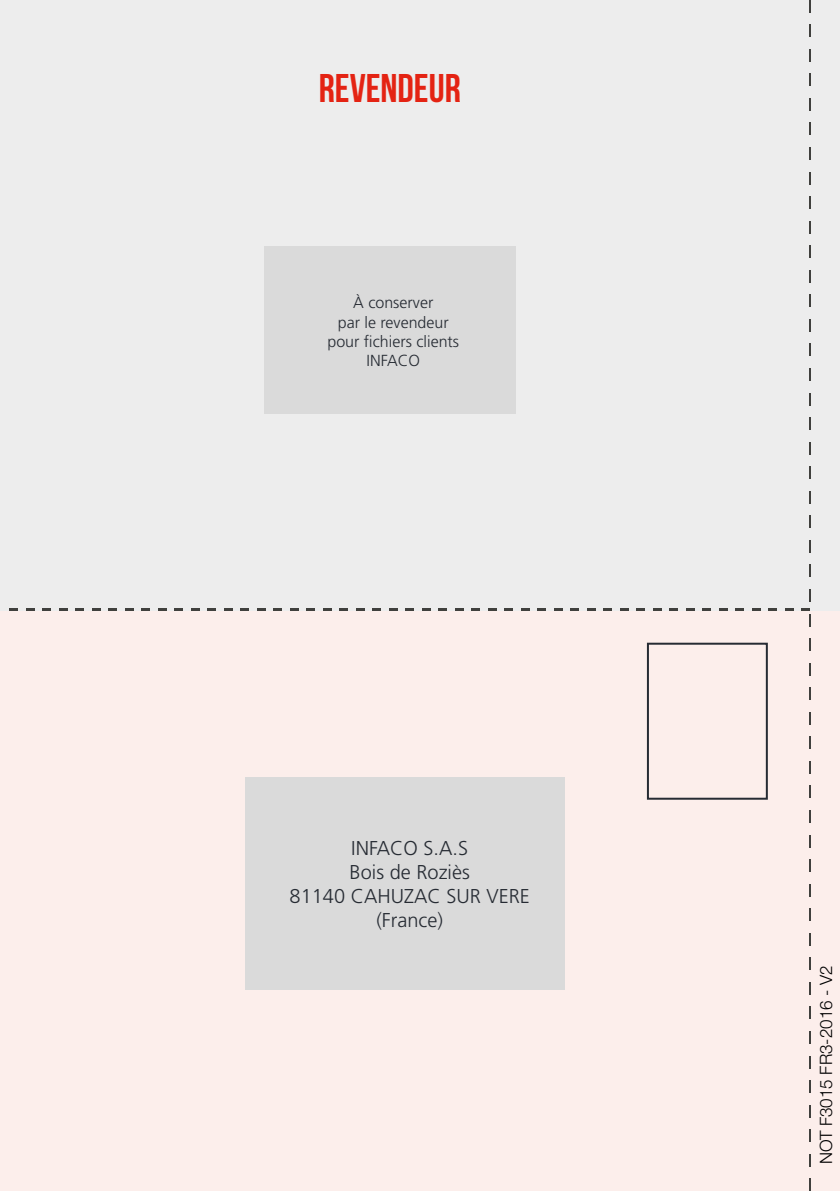
<style>
.page{position:relative;width:840px;height:1191px;background:#fff}
.page>*{position:absolute;margin:0;border:0;box-sizing:border-box;transform-origin:0 0}
.t1{font:700 40px "Bebas Neue";color:#e42313}
.t2{font:300 20px/24px "Frutiger Pro";color:#262b33;text-align:center}
.t3{font:300 17px "Helvetica Neue LTW1 G";color:#000}
.t4{font:300 16px/19.2px "Frutiger Pro";color:#262b33;text-align:center}
</style>
<div class="page">
<div style="left:0;top:609px;width:839px;height:582px;background:#fceeeb"></div>
<div style="left:0;top:0;width:839px;height:610px;background:#ededed"></div>
<div style="left:264px;top:246px;width:251px;height:167px;background:#dadada"></div>
<div style="left:245px;top:777px;width:319px;height:212px;background:#dadada"></div>
<div style="left:646px;top:642px;width:121px;height:157px;border:2px solid #262b33"></div>
<svg style="left:785px;top:608px;width:7px;height:2px"></svg>
<svg style="left:768px;top:608px;width:8px;height:2px"></svg>
<svg style="left:752px;top:608px;width:7px;height:2px"></svg>
<svg style="left:735px;top:608px;width:8px;height:2px"></svg>
<svg style="left:719px;top:608px;width:7px;height:2px"></svg>
<svg style="left:702px;top:608px;width:8px;height:2px"></svg>
<svg style="left:686px;top:608px;width:8px;height:2px"></svg>
<svg style="left:669px;top:608px;width:8px;height:2px"></svg>
<svg style="left:653px;top:608px;width:8px;height:2px"></svg>
<svg style="left:636px;top:608px;width:8px;height:2px"></svg>
<svg style="left:620px;top:608px;width:8px;height:2px"></svg>
<svg style="left:603px;top:608px;width:8px;height:2px"></svg>
<svg style="left:587px;top:608px;width:8px;height:2px"></svg>
<svg style="left:570px;top:608px;width:8px;height:2px"></svg>
<svg style="left:554px;top:608px;width:8px;height:2px"></svg>
<svg style="left:537px;top:608px;width:8px;height:2px"></svg>
<svg style="left:521px;top:608px;width:8px;height:2px"></svg>
<svg style="left:504px;top:608px;width:8px;height:2px"></svg>
<svg style="left:488px;top:608px;width:8px;height:2px"></svg>
<svg style="left:471px;top:608px;width:8px;height:2px"></svg>
<svg style="left:455px;top:608px;width:8px;height:2px"></svg>
<svg style="left:438px;top:608px;width:8px;height:2px"></svg>
<svg style="left:422px;top:608px;width:8px;height:2px"></svg>
<svg style="left:405px;top:608px;width:8px;height:2px"></svg>
<svg style="left:389px;top:608px;width:8px;height:2px"></svg>
<svg style="left:372px;top:608px;width:8px;height:2px"></svg>
<svg style="left:356px;top:608px;width:8px;height:2px"></svg>
<svg style="left:339px;top:608px;width:8px;height:2px"></svg>
<svg style="left:323px;top:608px;width:8px;height:2px"></svg>
<svg style="left:306px;top:608px;width:9px;height:2px"></svg>
<svg style="left:290px;top:608px;width:8px;height:2px"></svg>
<svg style="left:273px;top:608px;width:9px;height:2px"></svg>
<svg style="left:257px;top:608px;width:8px;height:2px"></svg>
<svg style="left:240px;top:608px;width:9px;height:2px"></svg>
<svg style="left:224px;top:608px;width:8px;height:2px"></svg>
<svg style="left:207px;top:608px;width:9px;height:2px"></svg>
<svg style="left:191px;top:608px;width:8px;height:2px"></svg>
<svg style="left:174px;top:608px;width:9px;height:2px"></svg>
<svg style="left:158px;top:608px;width:8px;height:2px"></svg>
<svg style="left:142px;top:608px;width:8px;height:2px"></svg>
<svg style="left:125px;top:608px;width:8px;height:2px"></svg>
<svg style="left:109px;top:608px;width:8px;height:2px"></svg>
<svg style="left:92px;top:608px;width:8px;height:2px"></svg>
<svg style="left:76px;top:608px;width:8px;height:2px"></svg>
<svg style="left:59px;top:608px;width:8px;height:2px"></svg>
<svg style="left:43px;top:608px;width:8px;height:2px"></svg>
<svg style="left:26px;top:608px;width:8px;height:2px"></svg>
<svg style="left:10px;top:608px;width:8px;height:2px"></svg>
<svg style="left:801px;top:608px;width:8px;height:3px"></svg>
<h1 class="t1" style="left:319px;top:66px;width:143px">REVENDEUR</h1>
<p class="t4" style="left:327px;top:293px;width:133px">À conserver<br>par le revendeur pour fichiers clients<br>INFACO</p>
<p class="t2" style="left:289px;top:836px;width:242px">INFACO S.A.S<br>Bois de Roziès<br>81140 CAHUZAC SUR VERE (France)</p>
<p class="t3" style="left:815px;top:1164px;width:201px;rotate:-90deg">NOT F3015 FR3-2016 - V2</p>
</div>
